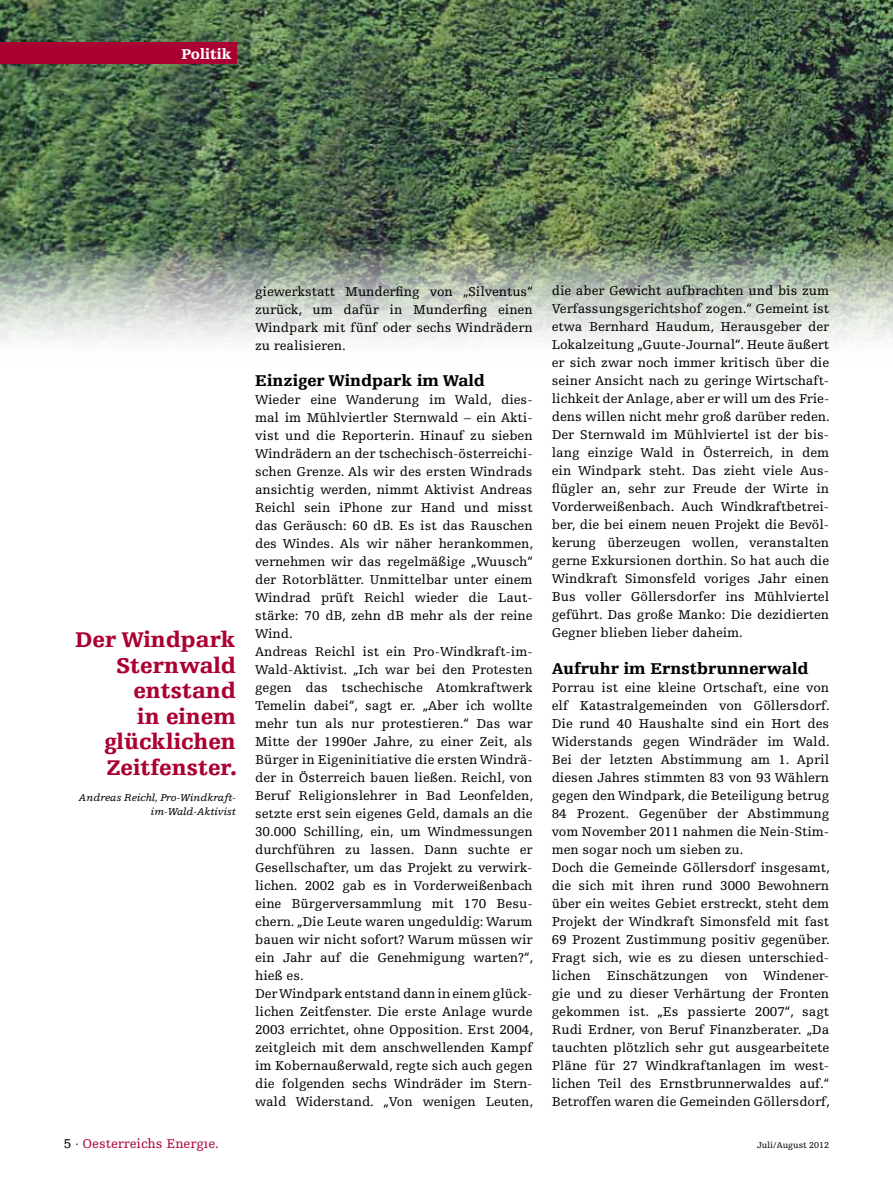
<style>
.page{position:relative;width:893px;height:1191px;background:#fff}
.page>*{position:absolute;margin:0;border:0;box-sizing:border-box;transform-origin:0 0}
.t1{font:900 22.5px/25.5px "Egyptienne FLT Std";color:#ab0132;text-align:right}
.t2{font:900 16.5px "Egyptienne FLT Std";color:#000}
.t3{font:900 15px "Egyptienne FLT Std";color:#fff}
.t4{font:13.5px/18px "Egyptienne FLT Std";color:#000;text-align:justify}
.t5{font:13.5px "Egyptienne FLT Std";color:#ab0132}
.t6{font:italic 10.5px/13.5px "Egyptienne FLT Std";color:#000;text-align:right}
.t7{font:9px "Egyptienne FLT Std";color:#000}
.s1{color:#000}
</style>
<div class="page">
<img style="left:0;top:0;width:893px;height:343px">
<div style="left:0;top:43px;width:236px;height:21px;background:#ab0132"></div>
<p class="t3" style="left:181px;top:45px;width:52px">Politik</p>
<h1 class="t1" style="left:75px;top:627px;width:163px">Der Windpark<br>Sternwald entstand<br>in einem glücklichen<br>Zeitfenster.</h1>
<p class="t6" style="left:79px;top:791px;width:159px">Andreas Reichl, Pro-Windkraft&shy;im-Wald-Aktivist</p>
<p class="t4" style="left:255px;top:282px;width:279px">giewerkstatt Munderfing von „Silventus“ zurück, um dafür in Munderfing einen Windpark mit fünf oder sechs Windrädern zu realisieren.</p>
<p class="t2" style="left:255px;top:371px;width:231px">Einziger Windpark im Wald</p>
<p class="t4" style="left:255px;top:390px;width:280px;text-align:left">Wieder eine Wanderung im Wald, dies&shy;mal im Mühlviertler Sternwald – ein Akti&shy;vist und die Reporterin. Hinauf zu sieben Windrädern an der tschechisch-österreichi&shy;schen Grenze. Als wir des ersten Windrads ansichtig werden, nimmt Aktivist Andreas Reichl sein iPhone zur Hand und misst das Geräusch: 60 dB. Es ist das Rauschen des Windes. Als wir näher herankommen, vernehmen wir das regelmäßige „Wuusch“ der Rotorblätter. Unmittelbar unter einem Windrad prüft Reichl wieder die Laut&shy;stärke: 70 dB, zehn dB mehr als der reine Wind.<br>Andreas Reichl ist ein Pro-Windkraft-im-Wald-Aktivist. „Ich war bei den Protesten gegen das tschechische Atomkraftwerk Temelin dabei“, sagt er. „Aber ich wollte mehr tun als nur protestieren.“ Das war Mitte der 1990er Jahre, zu einer Zeit, als Bürger in Eigeninitiative die ersten Windrä&shy;der in Österreich bauen ließen. Reichl, von Beruf Religionslehrer in Bad Leonfelden, setzte erst sein eigenes Geld, damals an die 30.000 Schilling, ein, um Windmessungen durchführen zu lassen. Dann suchte er Gesellschafter, um das Projekt zu verwirk&shy;lichen. 2002 gab es in Vorderweißenbach eine Bürgerversammlung mit 170 Besu&shy;chern. „Die Leute waren ungeduldig: Warum bauen wir nicht sofort? Warum müssen wir ein Jahr auf die Genehmigung warten?“, hieß es.<br>Der Windpark entstand dann in einem glück&shy;lichen Zeitfenster. Die erste Anlage wurde 2003 errichtet, ohne Opposition. Erst 2004, zeitgleich mit dem anschwellenden Kampf im Kobernaußerwald, regte sich auch gegen die folgenden sechs Windräder im Stern&shy;wald Widerstand. „Von wenigen Leuten,</p>
<p class="t4" style="left:552px;top:282px;width:280px">die aber Gewicht aufbrachten und bis zum Verfassungsgerichtshof zogen.“ Gemeint ist etwa Bernhard Haudum, Herausgeber der Lokalzeitung „Guute-Journal“. Heute äußert er sich zwar noch immer kritisch über die seiner Ansicht nach zu geringe Wirtschaft&shy;lichkeit der Anlage, aber er will um des Frie&shy;dens willen nicht mehr groß darüber reden.<br>Der Sternwald im Mühlviertel ist der bis&shy;lang einzige Wald in Österreich, in dem ein Windpark steht. Das zieht viele Aus&shy;flügler an, sehr zur Freude der Wirte in Vorderweißenbach. Auch Windkraftbetrei&shy;ber, die bei einem neuen Projekt die Bevöl&shy;kerung überzeugen wollen, veranstalten gerne Exkursionen dorthin. So hat auch die Windkraft Simonsfeld voriges Jahr einen Bus voller Göllersdorfer ins Mühlviertel geführt. Das große Manko: Die dezidierten Gegner blieben lieber daheim.</p>
<p class="t2" style="left:552px;top:659px;width:258px">Aufruhr im Ernstbrunnerwald</p>
<p class="t4" style="left:552px;top:678px;width:280px;text-align:left">Porrau ist eine kleine Ortschaft, eine von elf Katastralgemeinden von Göllersdorf.<br>Die rund 40 Haushalte sind ein Hort des Widerstands gegen Windräder im Wald.<br>Bei der letzten Abstimmung am 1. April diesen Jahres stimmten 83 von 93 Wählern gegen den Windpark, die Beteiligung betrug 84 Prozent. Gegenüber der Abstimmung vom November 2011 nahmen die Nein-Stim&shy;men sogar noch um sieben zu.<br>Doch die Gemeinde Göllersdorf insgesamt, die sich mit ihren rund 3000 Bewohnern über ein weites Gebiet erstreckt, steht dem Projekt der Windkraft Simonsfeld mit fast 69 Prozent Zustimmung positiv gegenüber.<br>Fragt sich, wie es zu diesen unterschied&shy;lichen Einschätzungen von Windener&shy;gie und zu dieser Verhärtung der Fronten gekommen ist. „Es passierte 2007“, sagt Rudi Erdner, von Beruf Finanzberater. „Da tauchten plötzlich sehr gut ausgearbeitete Pläne für 27 Windkraftanlagen im west&shy;lichen Teil des Ernstbrunnerwaldes auf.“ Betroffen waren die Gemeinden Göllersdorf,</p>
<p class="t5" style="left:64px;top:1136px;width:157px"><span class="s1">5 ·</span> Oesterreichs Energıe.</p>
<p class="t7" style="left:757px;top:1140px;width:74px">Juli/August 2012</p>
</div>
